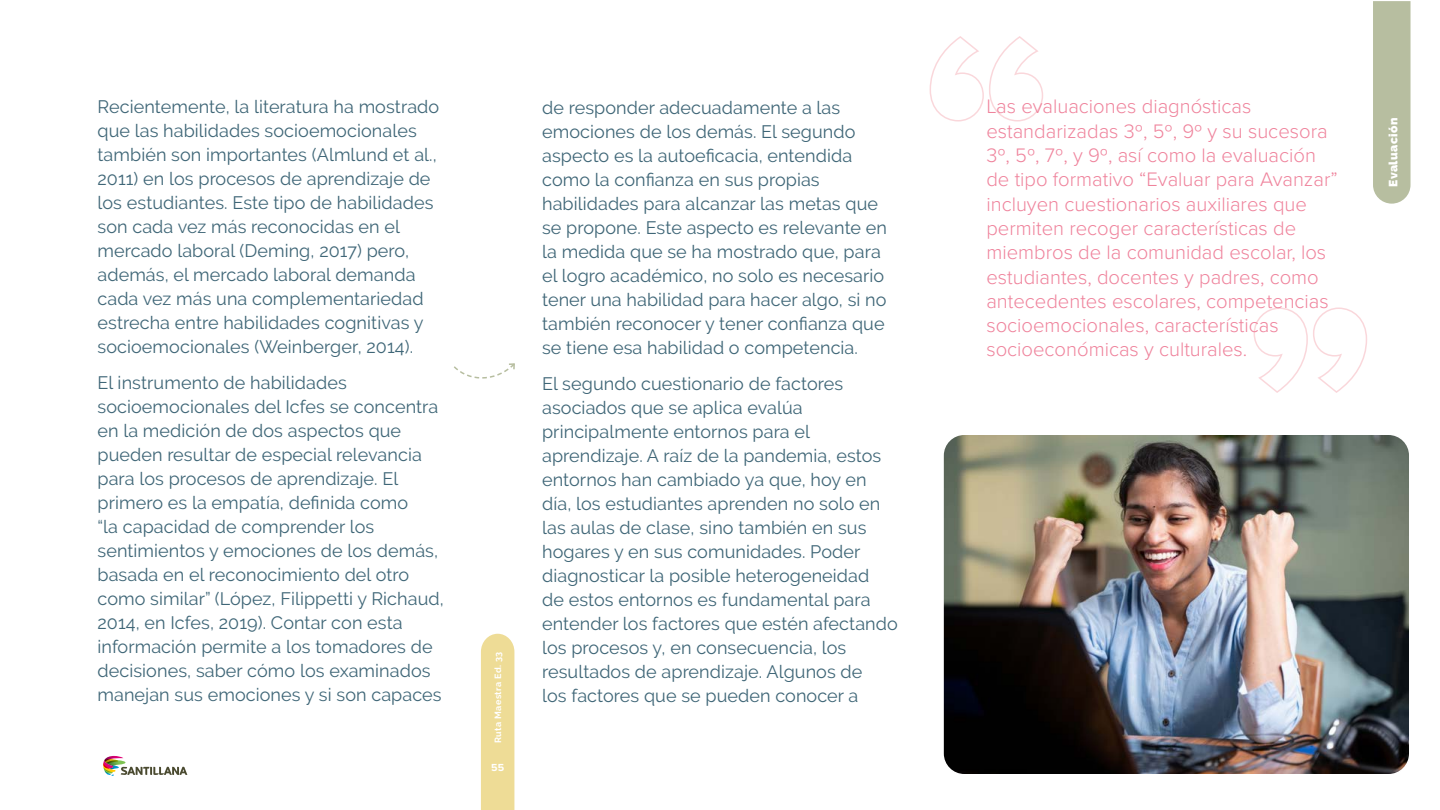
<style>
.page{position:relative;width:1440px;height:810px;background:#fff}
.page>*{position:absolute;margin:0;border:0;box-sizing:border-box;transform-origin:0 0}
.t1{font:300 20.25px/24.3px "Proxima Nova";color:#ef839c}
.t2{font:18px/24px "Raleway";letter-spacing:.005em;color:#3f6677}
.t3{font:900 12px "Raleway";letter-spacing:.04em;color:#fff}
.t4{font:700 10.65px "Proxima Nova";color:#fff}
.t5{font:700 9px "Raleway";letter-spacing:.04em;color:#fff}
</style>
<div class="page">
<svg style="left:929px;top:36px;width:114px;height:86px"></svg>
<svg style="left:1253px;top:307px;width:114px;height:86px"></svg>
<img style="left:945px;top:437px;width:463px;height:336px">
<div style="left:942px;top:434px;width:469px;height:342px;border:2px solid #fff;border-radius:21px"></div>
<div style="left:1373px;top:1px;width:38px;height:203px;background:#b7bea0"></div>
<svg style="left:103px;top:755px;width:84px;height:21px"></svg>
<div style="left:481px;top:634px;width:33px;height:176px;background:#eedc96"></div>
<svg style="left:454px;top:363px;width:61px;height:16px"></svg>
<p class="t2" style="left:98px;top:94px;width:343px">Recientemente, la literatura ha mostrado que las habilidades socioemocionales también son importantes (Almlund et al., 2011) en los procesos de aprendizaje de los estudiantes. Este tipo de habilidades son cada vez más reconocidas en el mercado laboral (Deming, 2017) pero, además, el mercado laboral demanda cada vez más una complementariedad estrecha entre habilidades cognitivas y socioemocionales (Weinberger, 2014).</p>
<p class="t2" style="left:98px;top:370px;width:348px">El instrumento de habilidades socioemocionales del Icfes se concentra en la medición de dos aspectos que pueden resultar de especial relevancia para los procesos de aprendizaje. El primero es la empatía, defi nida como<br>“la capacidad de comprender los sentimientos y emociones de los demás, basada en el reconocimiento del otro como similar” (López, Filippetti y Richaud, 2014, en Icfes, 2019). Contar con esta información permite a los tomadores de decisiones, saber cómo los examinados manejan sus emociones y si son capaces</p>
<p class="t5" style="left:493px;top:743px;width:92px;rotate:-90deg">Ruta Maestra Ed. 33</p>
<p class="t4" style="left:491px;top:759px;width:14px">55</p>
<p class="t2" style="left:542px;top:96px;width:346px">de responder adecuadamente a las emociones de los demás. El segundo aspecto es la autoeficacia, entendida como la confianza en sus propias habilidades para alcanzar las metas que se propone. Este aspecto es relevante en la medida que se ha mostrado que, para el logro académico, no solo es necesario tener una habilidad para hacer algo, si no también reconocer y tener confianza que se tiene esa habilidad o competencia.</p>
<p class="t2" style="left:542px;top:372px;width:357px">El segundo cuestionario de factores asociados que se aplica evalúa principalmente entornos para el aprendizaje. A raíz de la pandemia, estos entornos han cambiado ya que, hoy en día, los estudiantes aprenden no solo en las aulas de clase, sino también en sus hogares y en sus comunidades. Poder diagnosticar la posible heterogeneidad<br>de estos entornos es fundamental para entender los factores que estén afectando los procesos y, en consecuencia, los resultados de aprendizaje. Algunos de<br>los factores que se pueden conocer a</p>
<p class="t1" style="left:986px;top:94px;width:353px">Las evaluaciones diagnósticas estandarizadas 3º, 5º, 9º y su sucesora 3º, 5º, 7º, y 9º, así como la evaluación de tipo formativo “Evaluar para Avanzar” incluyen cuestionarios auxiliares que permiten recoger características de miembros de la comunidad escolar, los estudiantes, docentes y padres, como antecedentes escolares, competencias socioemocionales, características socioeconómicas y culturales.</p>
<p class="t3" style="left:1386px;top:187px;width:71px;rotate:-90deg">Evaluación</p>
</div>
